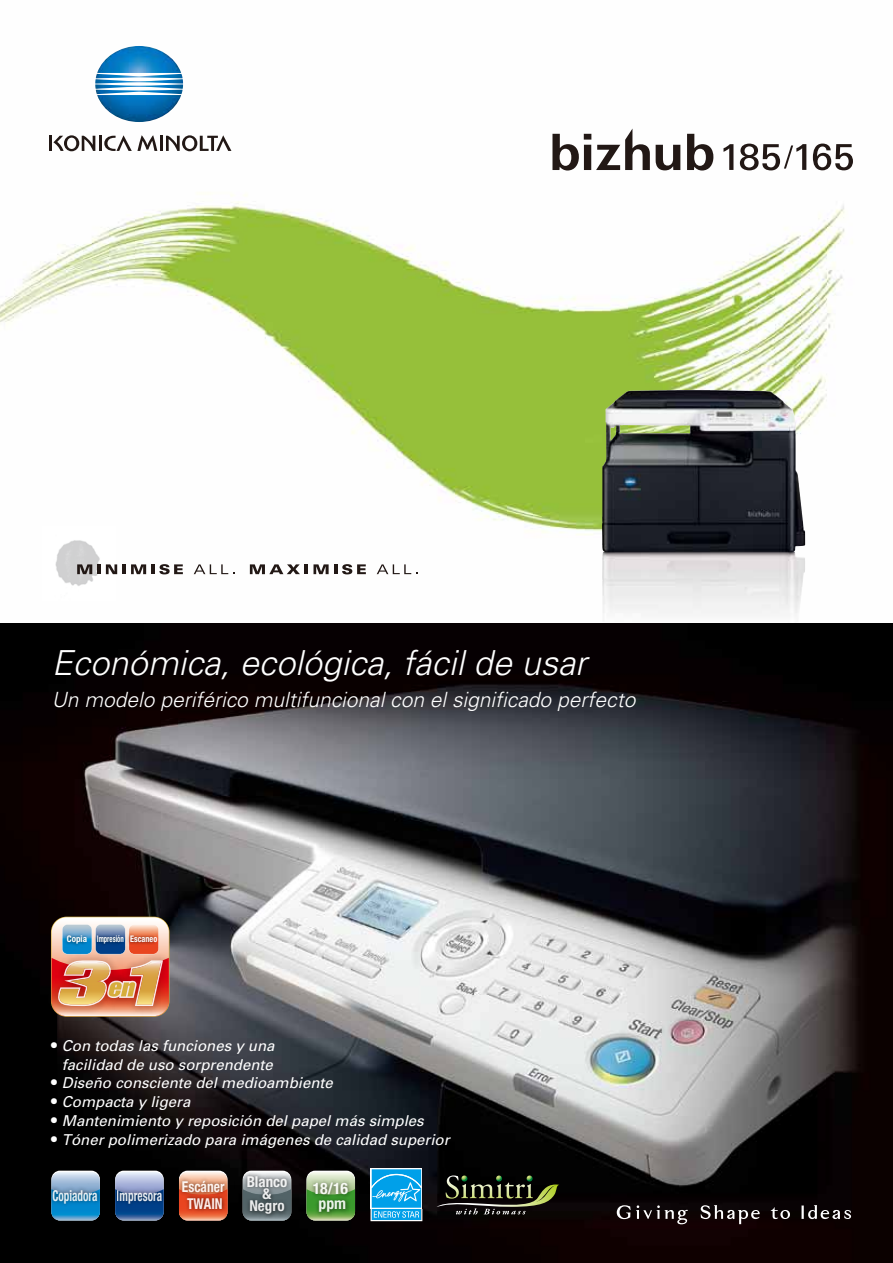
<style>
.page{position:relative;width:893px;height:1263px;background:#fff}
.page>*{position:absolute;margin:0;border:0;box-sizing:border-box;transform-origin:0 0}
.t1{font:italic 300 34.5px "Univers";color:#fff}
.t2{font:italic 300 21px "Univers";color:#fff}
.t3{font:700 condensed 15.75px/15px "Helvetica Neue";color:#fff;text-align:center}
.t4{font:italic 15px/18.8px "Univers";color:#fff}
.t5{font:700 condensed 15px "Helvetica Neue";color:#fff;scale:.75 1}
.t6{font:700 condensed 15px/12px "Helvetica Neue";color:#fff;text-align:center}
.t7{font:700 condensed 15px/16.5px "Helvetica Neue";color:#fff;text-align:center;scale:.9 1}
.t8{font:700 condensed 9px "Helvetica Neue";color:#fff}
.t9{font:8.25px "Zapf Dingbats ITC";color:#fff}
</style>
<div class="page">
<img style="left:0;top:82px;width:893px;height:542px">
<img style="left:605px;top:390px;width:103px;height:68px">
<img style="left:0;top:624px;width:893px;height:639px">
<img style="left:42px;top:527px;width:73px;height:73px">
<svg style="left:77px;top:564px;width:15px;height:10px"></svg>
<hr style="left:97px;top:564px;width:4px;height:10px;background:#221815">
<svg style="left:106px;top:564px;width:11px;height:10px"></svg>
<svg style="left:123px;top:564px;width:23px;height:10px"></svg>
<hr style="left:151px;top:564px;width:4px;height:10px;background:#221815">
<svg style="left:159px;top:564px;width:24px;height:10px"></svg>
<svg style="left:194px;top:564px;width:34px;height:10px"></svg>
<svg style="left:250px;top:564px;width:116px;height:10px"></svg>
<svg style="left:377px;top:564px;width:34px;height:10px"></svg>
<img style="left:95px;top:46px;width:88px;height:76px">
<hr style="left:49px;top:136px;width:3px;height:15px;background:#221815">
<hr style="left:99px;top:136px;width:3px;height:15px;background:#221815">
<svg style="left:53px;top:135px;width:42px;height:16px"></svg>
<svg style="left:104px;top:135px;width:127px;height:16px"></svg>
<svg style="left:701px;top:1205px;width:59px;height:19px"></svg>
<svg style="left:801px;top:1205px;width:50px;height:14px"></svg>
<svg style="left:617px;top:1205px;width:13px;height:14px"></svg>
<svg style="left:636px;top:1205px;width:52px;height:19px"></svg>
<svg style="left:771px;top:1207px;width:19px;height:12px"></svg>
<div style="left:370px;top:1168px;width:52px;height:41px;background:#fff"></div>
<svg style="left:370px;top:1169px;width:52px;height:52px;background:#3ab5ed"></svg>
<svg style="left:436px;top:1175px;width:123px;height:39px;background:#303224"></svg>
<svg style="left:552px;top:129px;width:301px;height:42px"></svg>
<img style="left:169px;top:949px;width:5px;height:68px">
<img style="left:47px;top:949px;width:4px;height:68px">
<img style="left:51px;top:917px;width:118px;height:100px">
<svg style="left:307px;top:1172px;width:48px;height:48px"></svg>
<svg style="left:179px;top:1172px;width:48px;height:48px"></svg>
<img style="left:240px;top:1168px;width:54px;height:53px">
<svg style="left:115px;top:1172px;width:49px;height:48px"></svg>
<svg style="left:51px;top:1172px;width:49px;height:48px"></svg>
<img style="left:110px;top:1181px;width:59px;height:29px">
<img style="left:175px;top:1173px;width:59px;height:45px">
<img style="left:306px;top:1174px;width:52px;height:45px">
<img style="left:46px;top:1181px;width:58px;height:29px">
<h1 class="t1" style="left:52px;top:642px;width:536px">Económica, ecológica, fácil de usar</h1>
<h2 class="t2" style="left:52px;top:686px;width:585px">Un modelo periférico multifuncional con el significado perfecto</h2>
<p class="t8" style="left:67px;top:933px;width:92px">Copia Impresión Escaneo</p>
<p class="t4" style="left:62px;top:1036px;width:389px">Con todas las funciones y una<br>facilidad de uso sorprendente<br>Diseño consciente del medioambiente<br>Compacta y ligera<br>Mantenimiento y reposición del papel más simples Tóner polimerizado para imágenes de calidad superior</p>
<p class="t9" style="left:51px;top:1041px;width:8px">●</p>
<p class="t9" style="left:51px;top:1079px;width:8px">●</p>
<p class="t9" style="left:51px;top:1097px;width:8px">●</p>
<p class="t9" style="left:51px;top:1116px;width:8px">●</p>
<p class="t9" style="left:51px;top:1135px;width:8px">●</p>
<p class="t5" style="left:52px;top:1186px;width:62px">Copiadora</p>
<p class="t6" style="left:247px;top:1175px;width:42px">Blanco &amp;<br>Negro</p>
<p class="t5" style="left:117px;top:1186px;width:62px">Impresora</p>
<p class="t7" style="left:182px;top:1178px;width:49px">Escáner<br>TWAIN</p>
<p class="t3" style="left:313px;top:1180px;width:37px">18/16 ppm</p>
</div>
